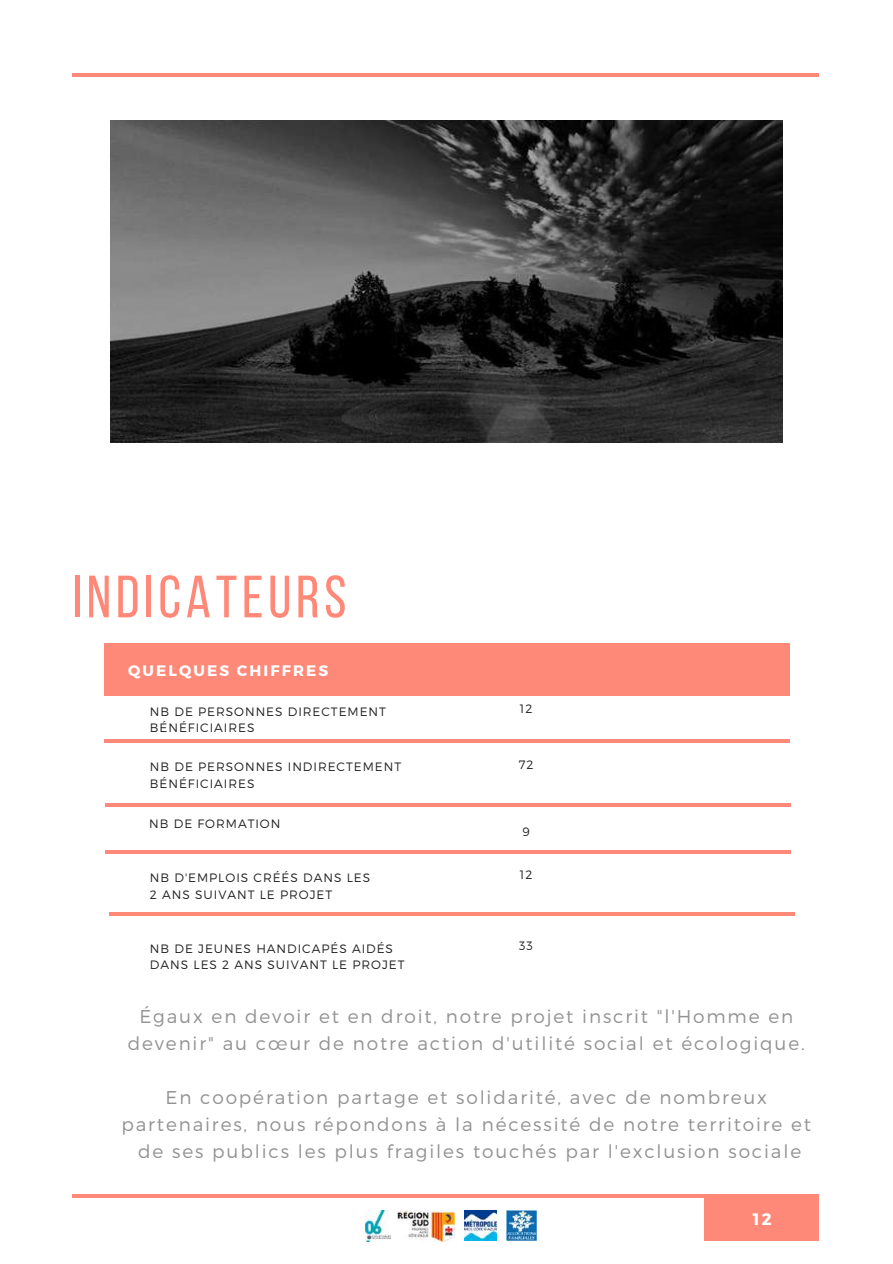
<style>
.page{position:relative;width:893px;height:1264px;background:#fff}
.page>*{position:absolute;margin:0;border:0;box-sizing:border-box;transform-origin:0 0}
.t1{font:59.55px "Bebas Neue";letter-spacing:.08em;color:#ff8979}
.t2{font:300 18.45px/27px "Montserrat";letter-spacing:.1em;color:#929292;text-align:center}
.t3{font:700 16.5px "Montserrat";color:#fff}
.t4{font:700 15.15px "Montserrat";letter-spacing:.14em;color:#fff}
.t5{font:300 12.15px/16.5px "Montserrat";letter-spacing:.08em;color:#222}
</style>
<div class="page">
<div style="left:105px;top:643px;width:685px;height:52px;background:#ff8979"></div>
<hr style="left:105px;top:739px;width:685px;height:3px;background:#ff8979">
<hr style="left:105px;top:803px;width:685px;height:3px;background:#ff8979">
<hr style="left:105px;top:850px;width:685px;height:3px;background:#ff8979">
<hr style="left:110px;top:912px;width:685px;height:3px;background:#ff8979">
<div style="left:704px;top:1194px;width:114px;height:46px;background:#ff8979"></div>
<hr style="left:72px;top:1194px;width:747px;height:3px;background:#ff8979">
<hr style="left:72px;top:73px;width:747px;height:4px;background:#ff8979">
<img style="left:365px;top:1210px;width:25px;height:31px">
<img style="left:397px;top:1210px;width:57px;height:31px">
<img style="left:464px;top:1210px;width:32px;height:30px">
<img style="left:506px;top:1210px;width:30px;height:30px">
<img style="left:110px;top:120px;width:672px;height:323px">
<h1 class="t1" style="left:73px;top:572px;width:275px">INDICATEURS</h1>
<p class="t4" style="left:128px;top:661px;width:202px">QUELQUES CHIFFRES</p>
<p class="t5" style="left:150px;top:702px;width:237px">NB DE PERSONNES DIRECTEMENT<br>BÉNÉFICIAIRES</p>
<p class="t5" style="left:520px;top:699px;width:14px">12</p>
<p class="t5" style="left:150px;top:758px;width:253px">NB DE PERSONNES INDIRECTEMENT<br>BÉNÉFICIAIRES</p>
<p class="t5" style="left:518px;top:755px;width:16px">72</p>
<p class="t5" style="left:149px;top:814px;width:133px">NB DE FORMATION</p>
<p class="t5" style="left:522px;top:823px;width:9px">9</p>
<p class="t5" style="left:150px;top:868px;width:222px">NB D'EMPLOIS CRÉÉS DANS LES<br>2 ANS SUIVANT LE PROJET</p>
<p class="t5" style="left:520px;top:866px;width:14px">12</p>
<p class="t5" style="left:150px;top:939px;width:256px">NB DE JEUNES HANDICAPÉS AIDÉS<br>DANS LES 2 ANS SUIVANT LE PROJET</p>
<p class="t5" style="left:519px;top:936px;width:15px">33</p>
<p class="t2" style="left:128px;top:1001px;width:678px">Égaux en devoir et en droit, notre projet inscrit "l'Homme en devenir" au cœur de notre action d'utilité social et écologique.</p>
<p class="t2" style="left:121px;top:1082px;width:691px">En coopération partage et solidarité, avec de nombreux partenaires, nous répondons à la nécessité de notre territoire et de ses publics les plus fragiles touchés par l'exclusion sociale</p>
<p class="t3" style="left:752px;top:1208px;width:21px">12</p>
</div>
